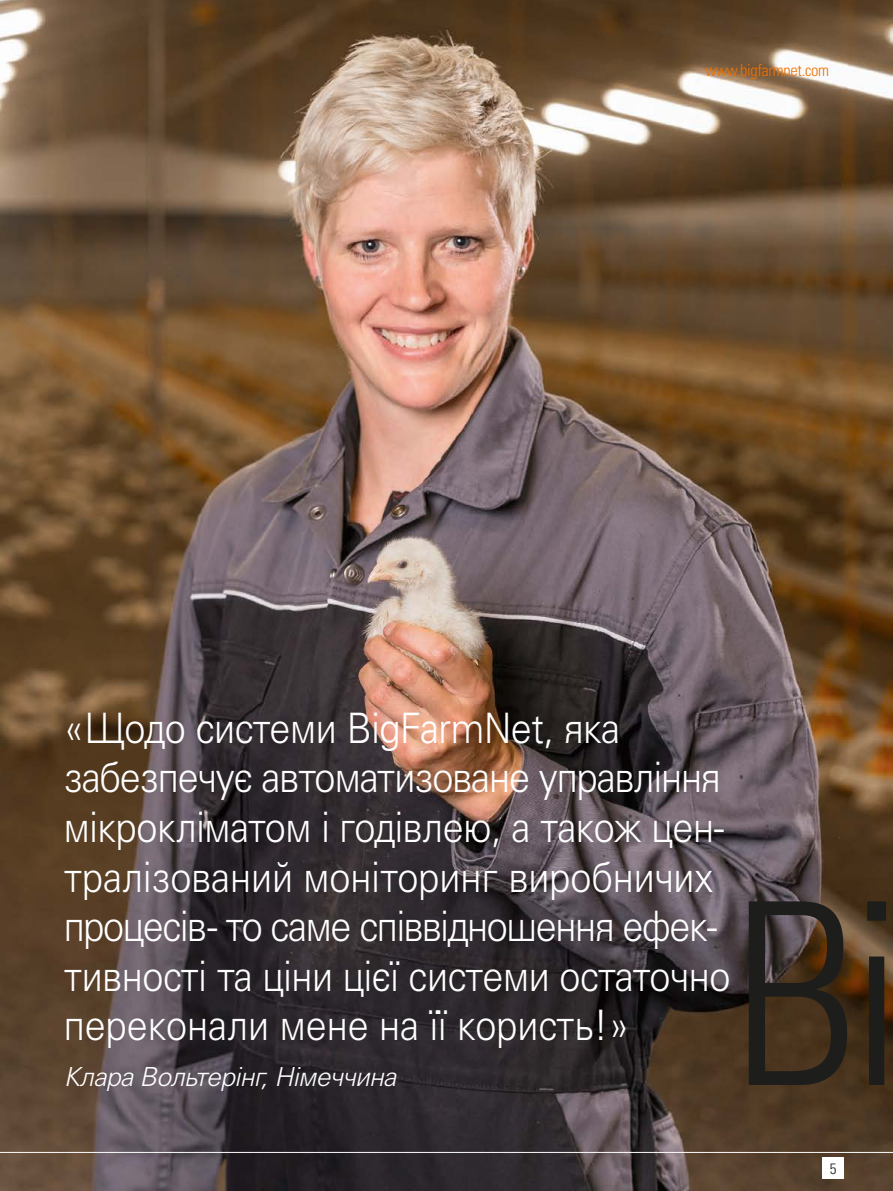
<style>
.page{position:relative;width:893px;height:1191px;background:#fff}
.page>*{position:absolute;margin:0;border:0;box-sizing:border-box;transform-origin:0 0}
.t1{font:300 condensed 254.1px "Univers LT Std";color:#1d1d1b}
.t2{font:300 42px/49.5px "Univers LTCYR 45";letter-spacing:-.01em;color:#fff;scale:.9 1}
.t3{font:italic 300 26.25px "Univers LTCYR 45";letter-spacing:-.02em;color:#fff}
.t4{font:300 condensed 16.5px "Univers LT Std";letter-spacing:-.02em;color:#ee7203}
.t5{font:300 condensed 15px "Univers LT Std";color:#1d1d1b}
.t6{font:15px "Univers LTCYR 47 Light Cond";color:#1d1d1b}
</style>
<div class="page">
<img style="left:0;top:0;width:893px;height:1191px">
<hr style="left:0;top:1152px;width:893px;height:1px;background:#fff">
<div style="left:822px;top:1157px;width:22px;height:21px;background:#fff"></div>
<p class="t4" style="left:705px;top:60px;width:125px">www.bigfarmnet.com</p>
<p class="t2" style="left:64px;top:702px;width:742px">«Щодо системи BigFarmNet, яка забезпечує автоматизоване управління мікрокліматом і годівлею, а також цен&shy;тралізований моніторинг вироб ни чих процесів - то саме співвідношення ефек&shy;тивності та ціни цієї системи остаточно переконали мене на її користь!»</p>
<p class="t3" style="left:64px;top:1060px;width:334px">Клара Вольтерінг, Німеччина</p>
<h1 class="t1" style="left:731px;top:842px;width:175px">Bi</h1>
<p class="t5" style="left:833px;top:1155px;width:8px">4</p>
<p class="t6" style="left:830px;top:1158px;width:8px">5</p>
</div>
